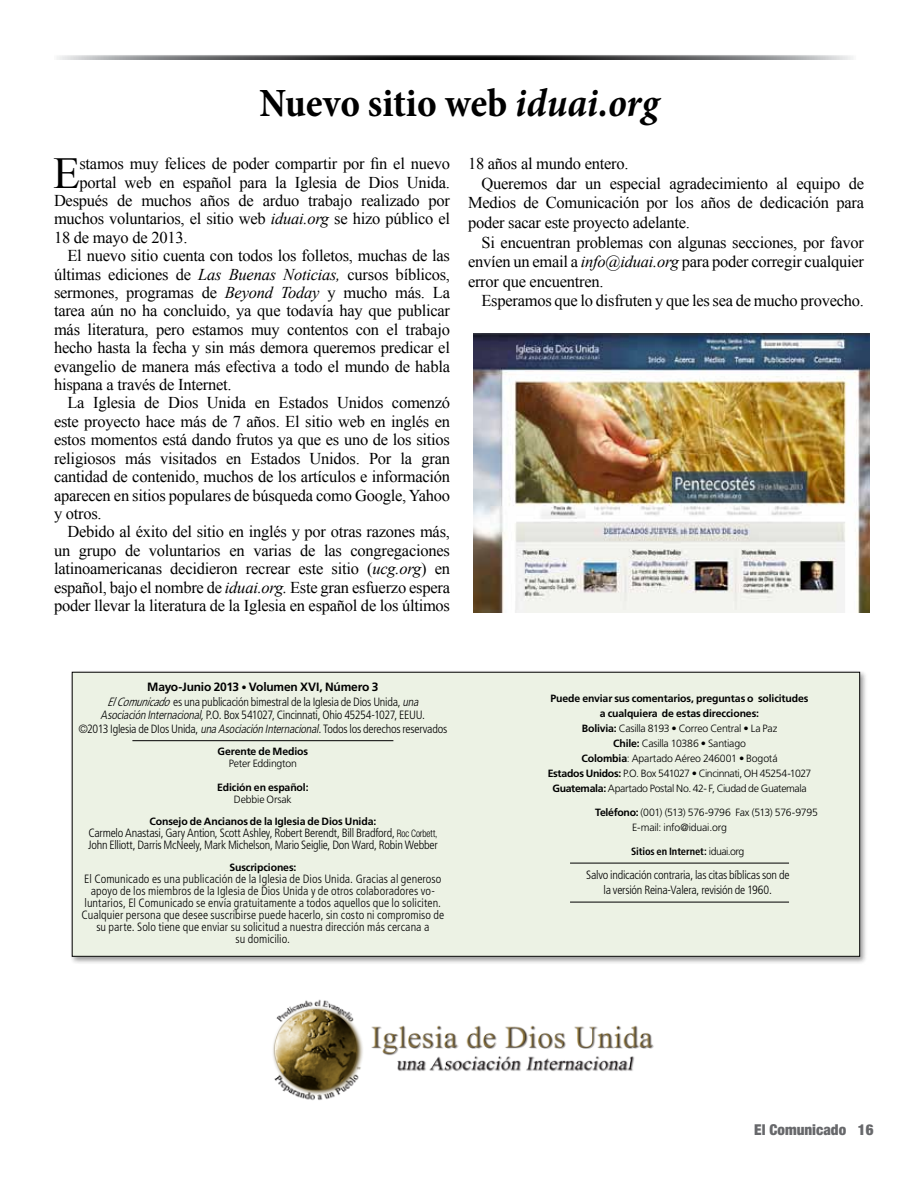
<style>
.page{position:relative;width:918px;height:1188px;background:#fff}
.page>*{position:absolute;margin:0;border:0;box-sizing:border-box;transform-origin:0 0}
.t1{font:44.25px "Times New Roman";color:#000}
.t2{font:700 condensed 40.5px "Minion Pro";letter-spacing:-.005em;color:#000}
.t3{font:16.5px "Times New Roman";letter-spacing:-.015em;color:#000}
.t4{font:900 condensed 15px "Helvetica Neue";color:#67686b}
.t5{font:300 condensed 12px/12px "Frutiger";letter-spacing:-.005em;color:#000;text-align:center}
.t6{font:300 10.5px/15px "Frutiger";letter-spacing:-.025em;color:#000;text-align:center}
.t7{font:700 10.5px "Frutiger";letter-spacing:-.01em;color:#000}
.t8{font:700 condensed 10.5px "Frutiger";letter-spacing:-.01em;color:#000}
.s1{font-style:italic}
.s2{font-weight:700;font-stretch:normal}
.s3{font-stretch:normal;font-size:10.5px}
.s4{font-family:"Helvetica Neue";font-size:10.2px}
.s5{font-weight:700}
.s6{font-weight:300;font-stretch:normal}
</style>
<div class="page">
<div style="left:70px;top:670px;width:798px;height:294px;background:#000;opacity:.4"></div>
<div style="left:72px;top:672px;width:788px;height:284px;background:#ecf2e4"></div>
<hr style="left:132px;top:740px;width:261px;height:1px;background:#000">
<hr style="left:570px;top:863px;width:219px;height:1px;background:#000">
<hr style="left:570px;top:902px;width:219px;height:1px;background:#000">
<img style="left:273px;top:999px;width:381px;height:102px">
<svg style="left:57px;top:55px;width:796px;height:5px;background:#69696a"></svg>
<img style="left:473px;top:334px;width:396px;height:279px">
<h2 class="t2" style="left:259px;top:75px;width:401px">Nuevo sitio web <span class="s1">iduai.org</span></h2>
<h1 class="t1" style="left:53px;top:143px;width:29px">E</h1>
<p class="t3" style="left:79px;top:153px;width:372px">stamos muy felices de poder compartir por fin el nuevo</p>
<p class="t3" style="left:79px;top:171px;width:372px">portal web en español para la Iglesia de Dios Unida.</p>
<p class="t3" style="left:54px;top:189px;width:398px">Después de muchos años de arduo trabajo realizado por</p>
<p class="t3" style="left:54px;top:208px;width:398px">muchos voluntarios, el sitio web <span class="s1">iduai.org</span> se hizo público el</p>
<p class="t3" style="left:54px;top:226px;width:135px">18 de mayo de 2013.</p>
<p class="t3" style="left:67px;top:245px;width:384px">El nuevo sitio cuenta con todos los folletos, muchas de las</p>
<p class="t3" style="left:54px;top:263px;width:398px">últimas ediciones de <span class="s1">Las Buenas Noticias,</span> cursos bíblicos,</p>
<p class="t3" style="left:54px;top:281px;width:398px">sermones, programas de <span class="s1">Beyond Today</span> y mucho más. La</p>
<p class="t3" style="left:54px;top:300px;width:398px">tarea aún no ha concluido, ya que todavía hay que publicar</p>
<p class="t3" style="left:54px;top:318px;width:398px">más literatura, pero estamos muy contentos con el trabajo</p>
<p class="t3" style="left:54px;top:337px;width:397px">hecho hasta la fecha y sin más demora queremos predicar el</p>
<p class="t3" style="left:54px;top:355px;width:398px">evangelio de manera más efectiva a todo el mundo de habla</p>
<p class="t3" style="left:54px;top:373px;width:179px">hispana a través de Internet.</p>
<p class="t3" style="left:67px;top:392px;width:384px">La Iglesia de Dios Unida en Estados Unidos comenzó</p>
<p class="t3" style="left:54px;top:410px;width:398px">este proyecto hace más de 7 años. El sitio web en inglés en</p>
<p class="t3" style="left:54px;top:429px;width:398px">estos momentos está dando frutos ya que es uno de los sitios</p>
<p class="t3" style="left:54px;top:447px;width:398px">religiosos más visitados en Estados Unidos. Por la gran</p>
<p class="t3" style="left:54px;top:466px;width:398px">cantidad de contenido, muchos de los artículos e información</p>
<p class="t3" style="left:54px;top:484px;width:398px">aparecen en sitios populares de búsqueda como Google, Yahoo</p>
<p class="t3" style="left:54px;top:502px;width:49px">y otros.</p>
<p class="t3" style="left:67px;top:521px;width:384px">Debido al éxito del sitio en inglés y por otras razones más,</p>
<p class="t3" style="left:54px;top:539px;width:397px">un grupo de voluntarios en varias de las congregaciones</p>
<p class="t3" style="left:54px;top:558px;width:398px">latinoamericanas decidieron recrear este sitio (<span class="s1">ucg.org</span>) en</p>
<p class="t3" style="left:54px;top:576px;width:398px">español, bajo el nombre de <span class="s1">iduai.org.</span> Este gran esfuerzo espera</p>
<p class="t3" style="left:54px;top:594px;width:398px">poder llevar la literatura de la Iglesia en español de los últimos</p>
<p class="t3" style="left:468px;top:153px;width:162px">18 años al mundo entero.</p>
<p class="t3" style="left:481px;top:172px;width:384px">Queremos dar un especial agradecimiento al equipo de</p>
<p class="t3" style="left:468px;top:192px;width:398px">Medios de Comunicación por los años de dedicación para</p>
<p class="t3" style="left:468px;top:211px;width:224px">poder sacar este proyecto adelante.</p>
<p class="t3" style="left:481px;top:231px;width:384px">Si encuentran problemas con algunas secciones, por favor</p>
<p class="t3" style="left:468px;top:251px;width:398px">envíen un email a <span class="s1">info@iduai.org</span> para poder corregir cualquier</p>
<p class="t3" style="left:468px;top:270px;width:137px">error que encuentren.</p>
<p class="t3" style="left:481px;top:290px;width:384px">Esperamos que lo disfruten y que les sea de mucho provecho.</p>
<p class="t5" style="left:107px;top:680px;width:315px;line-height:14.7px"><span class="s2">Mayo-Junio 2013</span> <span class="s3">•</span> <span class="s2">Volumen XVI, Número 3<br></span><span class="s1">ElComunicado</span>es una publicación bimestral de la Iglesia de Dios Unida, <span class="s1">una</span></p>
<p class="t5" style="left:78px;top:709px;width:370px;line-height:13.5px"><span class="s1">AsociaciónInternacional,</span>P.O. Box 541027, Cincinnati, Ohio 45254-1027, EEUU.<br>©2013 Iglesia de DIos Unida, <span class="s1">unaAsociaciónInternacional.</span>Todos los derechos reservados</p>
<p class="t7" style="left:218px;top:745px;width:92px">Gerente de Medios</p>
<p class="t6" style="left:229px;top:756px;width:70px">Peter Eddington</p>
<p class="t7" style="left:217px;top:781px;width:93px">Edición en español:</p>
<p class="t6" style="left:234px;top:792px;width:59px">Debbie Orsak</p>
<p class="t7" style="left:150px;top:815px;width:228px">Consejo de Ancianos de la Iglesia de Dios Unida:</p>
<p class="t5" style="left:88px;top:827px;width:351px;text-align:left">Carmelo Anastasi, Gary Antion, Scott Ashley, Robert Berendt, Bill Bradford, <span class="s4">Roc Corbett,<br></span>John Elliott, Darris McNeely, Mark Michelson, Mario Seiglie, Don Ward, Robin Webber</p>
<p class="t7" style="left:229px;top:862px;width:69px">Suscripciones:</p>
<p class="t5" style="left:81px;top:873px;width:364px">El Comunicado es una publicación de la Iglesia de Dios Unida. Gracias al generoso apoyo de los miembros de la Iglesia de Dios Unida y de otros colaboradores vo&shy;luntarios, El Comunicado se envía gratuitamente a todos aquellos que lo soliciten.<br>Cualquier persona que desee suscribirse puede hacerlo, sin costo ni compromiso de su parte. Solo tiene que enviar su solicitud a nuestra dirección más cercana a<br>su domicilio.</p>
<p class="t6" style="left:548px;top:690px;width:265px"><span class="s5">Puede enviar sus comentarios, preguntas o solicitudes a cualquiera de estas direcciones:<br>Bolivia:</span> Casilla 8193 • Correo Central • La Paz<br><span class="s5">Chile:</span> Casilla 10386 • Santiago<br><span class="s5">Colombia</span>: Apartado Aéreo 246001 • Bogotá<br><span class="s5">Estados Unidos:</span> P.O. Box 541027 • Cincinnati, OH 45254-1027<br><span class="s5">Guatemala:</span> Apartado Postal No. 42- F, Ciudad de Guatemala</p>
<p class="t6" style="left:632px;top:805px;width:187px;text-align:left;text-indent:-37px"><span class="s5">Teléfono:</span> (001) (513) 576-9796 Fax (513) 576-9795<br>E-mail: info@iduai.org</p>
<p class="t8" style="left:631px;top:845px;width:115px">Sitios en Internet: <span class="s6">iduai.org</span></p>
<p class="t5" style="left:586px;top:867px;width:205px;line-height:15px">Salvo indicación contraria, las citas bíblicas son de la versión Reina-Valera, revisión de 1960.</p>
<p class="t4" style="left:754px;top:1121px;width:121px">El Comunicado 16</p>
</div>
